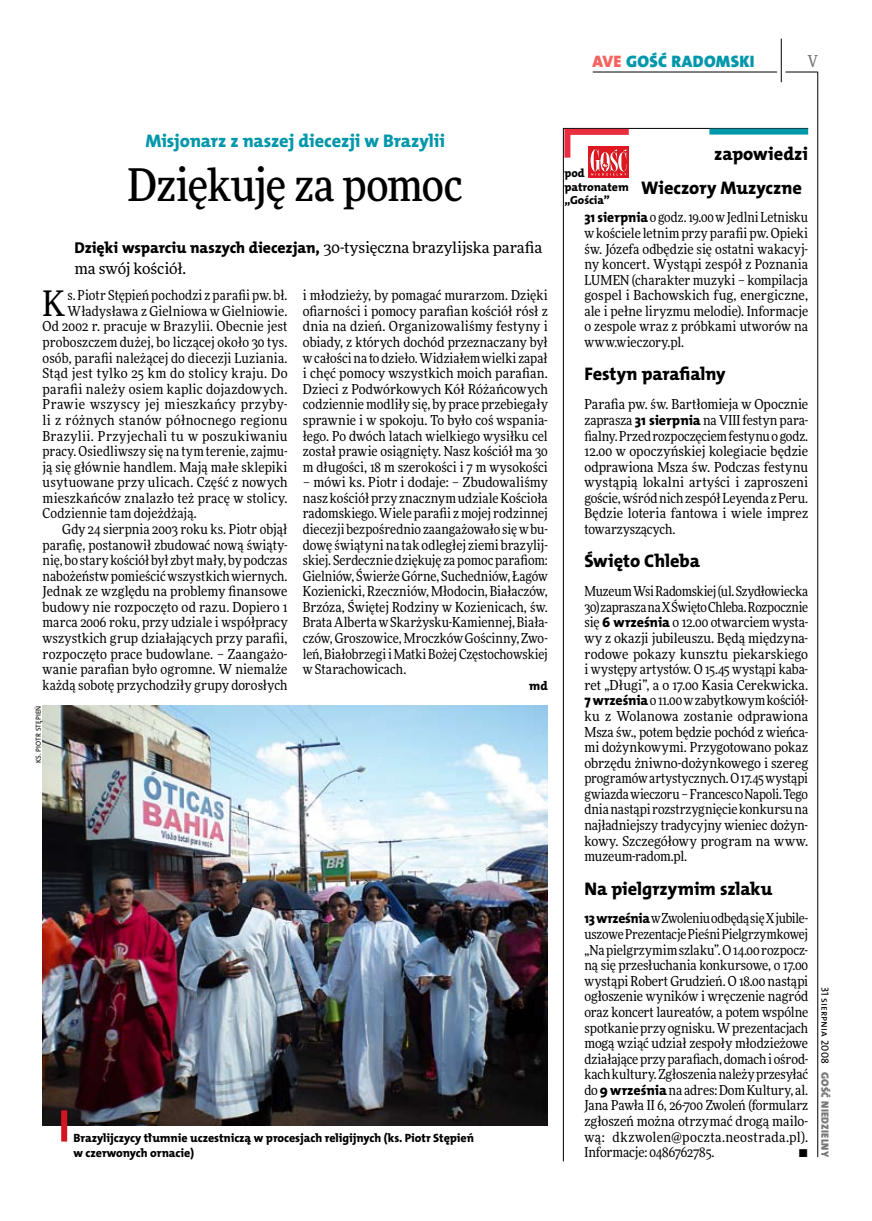
<style>
.page{position:relative;width:872px;height:1221px;background:#fff}
.page>*{position:absolute;margin:0;border:0;box-sizing:border-box;transform-origin:0 0}
.t1{font:500 45px "Freeday Narrow";letter-spacing:-.015em;color:#000}
.t2{font:35.25px "Freeday Narrow News";color:#000}
.t3{font:18.3px "The Mix HP8 Ex Bld";letter-spacing:.005em;color:#000}
.t4{font:18.3px "The Mix HP8 Ex Bld";color:#0097aa}
.t5{font:16.65px "The Mix HP9 Blk";letter-spacing:.02em;color:#0097aa}
.t6{font:500 16.5px "Freeday Narrow";color:#787779;scale:.9 1}
.t7{font:15.75px "The Mix HP8 Ex Bld";letter-spacing:-.005em;color:#000}
.t8{font:15.45px "Freeday News";letter-spacing:-.005em;color:#000}
.t9{font:13.8px/15.6px "Freeday Narrow News";letter-spacing:.01em;color:#000;text-align:justify}
.t10{font:13.8px "Freeday Narrow News";letter-spacing:.03em;color:#000}
.t11{font:13.8px "Freeday Narrow News";letter-spacing:-.015em;color:#000}
.t12{font:12.45px "The Mix HP8 Ex Bld";color:#000}
.t13{font:12px/15.6px "The Mix HP8 Ex Bld";letter-spacing:-.005em;color:#000}
.t14{font:11.7px/13.5px "The Mix HP8 Ex Bld";letter-spacing:-.005em;color:#000}
.t15{font:10.5px "The Mix HP9 Blk";letter-spacing:.025em;color:#787779}
.t16{font:10.5px "The Mix HP5 Plain";letter-spacing:.01em;color:#000}
.t17{font:7.2px "The Mix HP5 Plain";letter-spacing:.015em;color:#000}
.s1{color:#f7635f}
.s2{font-family:"Freeday News";font-size:15.45px}
.s3{font-family:"The Mix HP8 Ex Bld";font-size:13.95px}
</style>
<div class="page">
<hr style="left:817px;top:72px;width:1px;height:1084px;background:#000">
<hr style="left:781px;top:39px;width:1px;height:43px;background:#000">
<hr style="left:785px;top:72px;width:32px;height:1px;background:#000">
<hr style="left:592px;top:72px;width:185px;height:1px;background:#000">
<svg style="left:563px;top:128px;width:245px;height:1033px"></svg>
<div style="left:709px;top:129px;width:99px;height:6px;background:#0097aa"></div>
<svg style="left:588px;top:175px;width:40px;height:2px"></svg>
<svg style="left:562px;top:127px;width:73px;height:48px"></svg>
<img style="left:43px;top:705px;width:505px;height:420px">
<div style="left:61px;top:1110px;width:6px;height:31px;background:#d4151f"></div>
<p class="t5" style="left:592px;top:50px;width:164px"><span class="s1">AVE</span> GOŚĆ RADOMSKI</p>
<p class="t6" style="left:807px;top:50px;width:13px">V</p>
<h3 class="t4" style="left:145px;top:129px;width:301px">Misjonarz z naszej diecezji w Brazylii</h3>
<h1 class="t1" style="left:128px;top:157px;width:336px">Dziękuję za pomoc</h1>
<p class="t7" style="left:74px;top:238px;width:469px">Dzięki wsparciu naszych diecezjan, <span class="s2">30-tysięczna brazylijska parafia</span></p>
<p class="t8" style="left:74px;top:258px;width:113px">ma swój kościół.</p>
<h2 class="t2" style="left:43px;top:281px;width:24px">K</h2>
<p class="t9" style="left:67px;top:287px;width:221px">s. Piotr Stępień pochodzi z parafii pw. bł.</p>
<p class="t9" style="left:67px;top:303px;width:221px">Władysława z Gielniowa w Gielniowie.</p>
<p class="t9" style="left:43px;top:318px;width:246px">Od 2002 r. pracuje w Brazylii. Obecnie jest</p>
<p class="t9" style="left:43px;top:334px;width:246px">proboszczem dużej, bo liczącej około 30 tys.</p>
<p class="t9" style="left:43px;top:350px;width:246px">osób, parafii należącej do diecezji Luziania.</p>
<p class="t9" style="left:43px;top:365px;width:246px">Stąd jest tylko 25 km do stolicy kraju. Do</p>
<p class="t9" style="left:43px;top:381px;width:246px">parafii należy osiem kaplic dojazdowych.</p>
<p class="t10" style="left:43px;top:396px;width:246px">Prawie wszyscy jej mieszkańcy przyby-</p>
<p class="t9" style="left:43px;top:412px;width:246px">li z różnych stanów północnego regionu</p>
<p class="t10" style="left:43px;top:427px;width:246px">Brazylii. Przyjechali tu w poszukiwaniu</p>
<p class="t9" style="left:43px;top:443px;width:246px">pracy. Osiedliwszy się na tym terenie, zajmu-</p>
<p class="t9" style="left:43px;top:459px;width:246px">ją się głównie handlem. Mają małe sklepiki</p>
<p class="t9" style="left:43px;top:474px;width:246px">usytuowane przy ulicach. Część z nowych</p>
<p class="t9" style="left:43px;top:490px;width:246px">mieszkańców znalazło też pracę w stolicy.</p>
<p class="t9" style="left:43px;top:505px;width:156px">Codziennie tam dojeżdżają.</p>
<p class="t9" style="left:62px;top:521px;width:227px">Gdy 24 sierpnia 2003 roku ks. Piotr objął</p>
<p class="t9" style="left:43px;top:536px;width:246px">parafię, postanowił zbudować nową świąty-</p>
<p class="t9" style="left:43px;top:552px;width:246px">nię, bo stary kościół był zbyt mały, by podczas</p>
<p class="t9" style="left:43px;top:568px;width:246px">nabożeństw pomieścić wszystkich wiernych.</p>
<p class="t9" style="left:43px;top:583px;width:246px">Jednak ze względu na problemy finansowe</p>
<p class="t9" style="left:43px;top:599px;width:246px">budowy nie rozpoczęto od razu. Dopiero 1</p>
<p class="t9" style="left:43px;top:614px;width:246px">marca 2006 roku, przy udziale i współpracy</p>
<p class="t9" style="left:43px;top:630px;width:246px">wszystkich grup działających przy parafii,</p>
<p class="t9" style="left:43px;top:645px;width:246px">rozpoczęto prace budowlane. – Zaangażo-</p>
<p class="t9" style="left:43px;top:661px;width:246px">wanie parafian było ogromne. W niemalże</p>
<p class="t9" style="left:43px;top:677px;width:246px">każdą sobotę przychodziły grupy dorosłych</p>
<p class="t17" style="left:34px;top:762px;width:59px;rotate:-90deg">ks. Piotr Stępień</p>
<p class="t9" style="left:303px;top:287px;width:246px">i młodzieży, by pomagać murarzom. Dzięki ofiarności i pomocy parafian kościół rósł z dnia na dzień. Organizowaliśmy festyny i obiady, z których dochód przeznaczany był w całości na to dzieło. Widziałem wielki zapał i chęć pomocy wszystkich moich parafian.<br>Dzieci z Podwórkowych Kół Różańcowych codziennie modliły się, by prace przebiegały sprawnie i w spokoju. To było coś wspania&shy;łego. Po dwóch latach wielkiego wysiłku cel został prawie osiągnięty. Nasz kościół ma 30 m długości, 18 m szerokości i 7 m wysokości</p>
<p class="t9" style="left:303px;top:474px;width:246px">– mówi ks. Piotr i dodaje: – Zbudowaliśmy nasz kościół przy znacznym udziale Kościoła radomskiego. Wiele parafii z mojej rodzinnej diecezji bezpośrednio zaangażowało się w bu&shy;dowę świątyni na tak odległej ziemi brazylij&shy;skiej. Serdecznie dziękuję za pomoc parafiom:<br>Gielniów, Świerże Górne, Suchedniów, Łagów Kozienicki, Rzeczniów, Młodocin, Białaczów, Brzóza, Świętej Rodziny w Kozienicach, św.<br>Brata Alberta w Skarżysku-Kamiennej, Biała&shy;czów, Groszowice, Mroczków Gościnny, Zwo&shy;leń, Białobrzegi i Matki Bożej Częstochowskiej w Starachowicach.</p>
<p class="t12" style="left:529px;top:677px;width:20px">md</p>
<p class="t13" style="left:74px;top:1129px;width:402px">Brazylijczycy tłumnie uczestniczą w procesjach religijnych (ks. Piotr Stępień w czerwonych ornacie)</p>
<h3 class="t3" style="left:714px;top:142px;width:95px">zapowiedzi</h3>
<p class="t14" style="left:564px;top:167px;width:65px">pod patronatem „Gościa”</p>
<h3 class="t3" style="left:641px;top:175px;width:162px">Wieczory Muzyczne</h3>
<p class="t9" style="left:584px;top:209px;width:225px"><span class="s3">31 sierpnia</span> o godz. 19.00 wJedlni Letnisku w kościele letnim przy parafii pw. Opieki św. Józefa odbędzie się ostatni wakacyj&shy;ny koncert. Wystąpi zespół z Poznania LUMEN (charakter muzyki – kompilacja gospel i Bachowskich fug, energiczne, ale i pełne liryzmu melodie). Informacje o zespole wraz z próbkami utworów na www.wieczory.pl.</p>
<h3 class="t3" style="left:584px;top:362px;width:143px">Festyn parafialny</h3>
<p class="t9" style="left:584px;top:396px;width:225px">Parafia pw. św. Bartłomieja w Opocznie zaprasza <span class="s3">31 sierpnia</span> na VIII festyn para&shy;fialny. Przed rozpoczęciem festynu ogodz.<br>12.00 w opoczyńskiej kolegiacie będzie odprawiona Msza św. Podczas festynu wystąpią lokalni artyści i zaproszeni goście, wśród nich zespół Leyenda z Peru.<br>Będzie loteria fantowa i wiele imprez towarzyszących.</p>
<h3 class="t3" style="left:584px;top:549px;width:117px">Święto Chleba</h3>
<p class="t11" style="left:584px;top:583px;width:225px">Muzeum Wsi Radomskiej (ul. Szydłowiecka</p>
<p class="t9" style="left:584px;top:599px;width:225px">30) zaprasza na X Święto Chleba. Rozpocznie się <span class="s3">6 września</span> o 12.00 otwarciem wysta&shy;wy z okazji jubileuszu. Będą międzyna&shy;rodowe pokazy kunsztu piekarskiego i występy artystów. O 15.45 wystąpi kaba&shy;ret „Długi”, a o 17.00 Kasia Cerekwicka.<br><span class="s3">7 września</span> o11.00 wzabytkowym kościół&shy;ku z Wolanowa zostanie odprawiona Msza św., potem będzie pochód z wieńca&shy;mi dożynkowymi. Przygotowano pokaz obrzędu żniwno-dożynkowego i szereg programów artystycznych. O17.45 wystąpi gwiazda wieczoru – Francesco Napoli. Tego dnia nastąpi rozstrzygnięcie konkursu na najładniejszy tradycyjny wieniec dożyn&shy;kowy. Szczegółowy program na www. muzeum-radom.pl.</p>
<h3 class="t3" style="left:584px;top:876px;width:189px">Na pielgrzymim szlaku</h3>
<p class="t9" style="left:584px;top:910px;width:225px"><span class="s3">13 września</span> wZwoleniu odbędą się X jubile&shy;uszowe Prezentacje Pieśni Pielgrzymkowej „Na pielgrzymim szlaku”. O14.00 rozpocz&shy;ną się przesłuchania konkursowe, o 17.00 wystąpi Robert Grudzień. O 18.00 nastąpi ogłoszenie wyników i wręczenie nagród oraz koncert laureatów, a potem wspólne spotkanie przy ognisku. Wprezentacjach mogą wziąć udział zespoły młodzieżowe działające przy parafiach, domach i ośrod&shy;kach kultury. Zgłoszenia należy przesyłać do <span class="s3">9 września</span> na adres: Dom Kultury, al.<br>Jana Pawła II 6, 26-700 Zwoleń (formularz zgłoszeń można otrzymać drogą mailo&shy;wą: dkzwolen@poczta.neostrada.pl).<br>Informacje: 0486762785.</p>
<p class="t9" style="left:798px;top:1144px;width:11px">•</p>
<p class="t16" style="left:832px;top:986px;width:79px;rotate:90deg">31 sierpnia 2008</p>
<p class="t15" style="left:832px;top:1071px;width:87px;rotate:90deg">GOŚĆ NIEDZIELNY</p>
</div>
